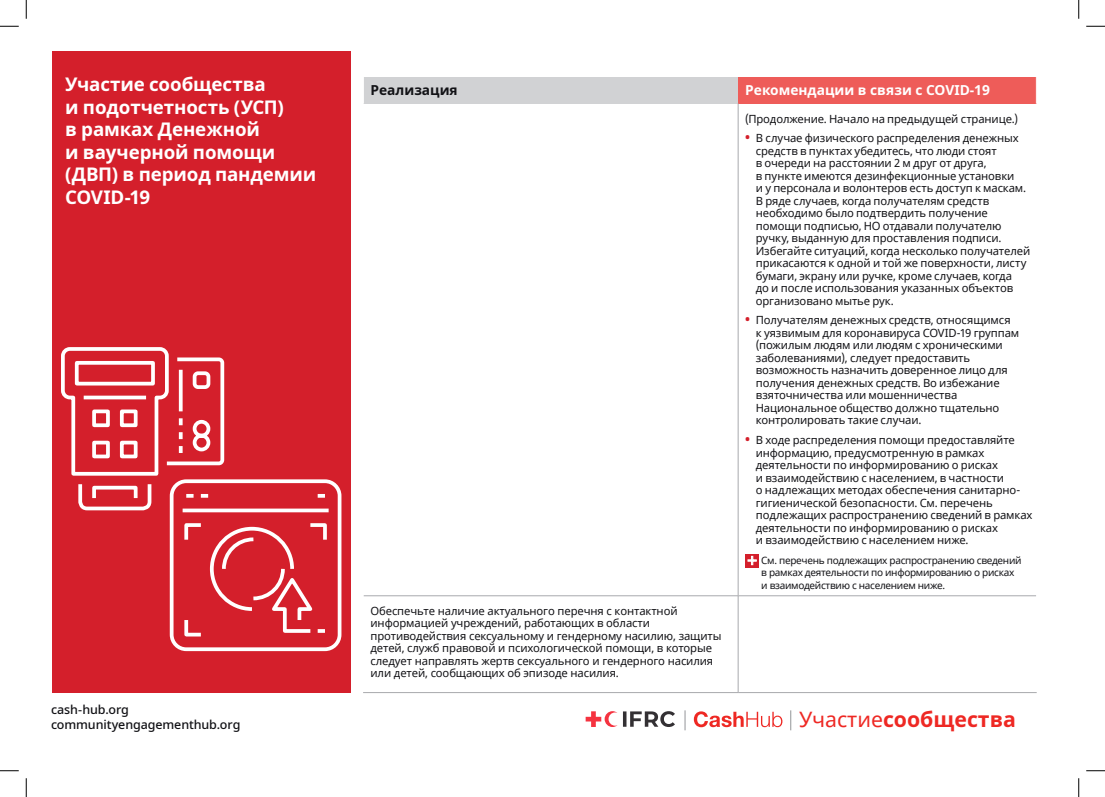
<style>
.page{position:relative;width:1105px;height:797px;background:#fff}
.page>*{position:absolute;margin:0;border:0;box-sizing:border-box;transform-origin:0 0}
.t1{font:700 21.25px "Noto Sans";color:#ee2823}
.t2{font:700 18.75px/22.5px "Noto Sans";letter-spacing:-.01em;color:#fff}
.t3{font:700 13.75px "Noto Sans";color:#fff}
.t4{font:700 13.75px "Noto Sans";color:#121216}
.t5{font:500 12.5px/15.4px "Noto Sans";letter-spacing:-.01em;color:#121216}
.Body_copy_-_Shadow_b{font:11.25px/12.5px "Noto Sans";letter-spacing:-.01em;color:#121216}
.red_bullets_copy{font:11.25px "Noto Sans";letter-spacing:-.01em;color:#121216}
.red_bullets_copy-2{font:10px/12.5px "Noto Sans";letter-spacing:-.03em;color:#121216}
.s1{font-weight:700;font-size:13.12px;color:#d41f2b}
.s2{font-weight:400}
</style>
<div class="page">
<div style="left:52px;top:52px;width:298px;height:640px;background:#d41f2b"></div>
<div style="left:363px;top:77px;width:375px;height:26px;background:#d1d2d4"></div>
<div style="left:738px;top:77px;width:298px;height:26px;background:#ee5c59"></div>
<hr style="left:738px;top:103px;width:1px;height:492px;background:#a8a9ad">
<hr style="left:738px;top:596px;width:1px;height:96px;background:#a8a9ad">
<hr style="left:364px;top:595px;width:374px;height:1px;background:#a8a9ad">
<hr style="left:738px;top:595px;width:298px;height:1px;background:#a8a9ad">
<svg style="left:363px;top:77px;width:1px;height:26px"></svg>
<svg style="left:1036px;top:77px;width:1px;height:26px"></svg>
<hr style="left:363px;top:692px;width:375px;height:1px;background:#a8a9ad">
<hr style="left:738px;top:692px;width:299px;height:1px;background:#a8a9ad">
<svg style="left:745px;top:554px;width:14px;height:13px"></svg>
<svg style="left:748px;top:556px;width:8px;height:9px"></svg>
<svg style="left:61px;top:347px;width:281px;height:305px"></svg>
<svg style="left:586px;top:711px;width:89px;height:16px"></svg>
<svg style="left:694px;top:711px;width:88px;height:16px"></svg>
<svg style="left:790px;top:710px;width:1px;height:20px"></svg>
<svg style="left:685px;top:710px;width:1px;height:20px"></svg>
<svg style="left:0;top:25px;width:19px;height:2px"></svg>
<svg style="left:1086px;top:25px;width:19px;height:2px"></svg>
<svg style="left:0;top:770px;width:19px;height:1px"></svg>
<svg style="left:1086px;top:770px;width:19px;height:1px"></svg>
<svg style="left:25px;top:0;width:2px;height:19px"></svg>
<svg style="left:25px;top:778px;width:2px;height:19px"></svg>
<svg style="left:1078px;top:0;width:1px;height:19px"></svg>
<svg style="left:1078px;top:778px;width:1px;height:19px"></svg>
<p class="t2" style="left:65px;top:74px;width:253px">Участие сообщества<br>и подотчетность (УСП)<br>в рамках Денежной<br>и ваучерной помощи (ДВП) в период пандемии<br>COVID-19</p>
<p class="t4" style="left:370px;top:80px;width:89px">Реализация</p>
<p class="t3" style="left:745px;top:80px;width:246px">Рекомендации в связи с COVID-19</p>
<p class="red_bullets_copy" style="left:745px;top:111px;width:274px">(Продолжение. Начало на предыдущей странице.)</p>
<p class="Body_copy_-_Shadow_b" style="left:756px;top:132px;width:276px;text-indent:-11px"><span class="s1">•</span> В случае физического распределения денежных средств в пунктах убедитесь, что люди стоят<br>в очереди на расстоянии 2 м друг от друга,<br>в пункте имеются дезинфекционные установки<br>и у персонала и волонтеров есть доступ к маскам.<br>В ряде случаев, когда получателям средств необходимо было подтвердить получение помощи подписью, НО отдавали получателю ручку, выданную для проставления подписи.<br>Избегайте ситуаций, когда несколько получателей прикасаются к одной и той же поверхности, листу бумаги, экрану или ручке, кроме случаев, когда<br>до и после использования указанных объектов организовано мытье рук.</p>
<p class="Body_copy_-_Shadow_b" style="left:756px;top:314px;width:265px;text-indent:-11px"><span class="s1">•</span> Получателям денежных средств, относящимся к уязвимым для коронавируса COVID-19 группам (пожилым людям или людям с хроническими заболеваниями), следует предоставить возможность назначить доверенное лицо для получения денежных средств. Во избежание взяточничества или мошенничества Национальное общество должно тщательно контролировать такие случаи.</p>
<p class="Body_copy_-_Shadow_b" style="left:756px;top:434px;width:278px;text-indent:-11px"><span class="s1">•</span> В ходе распределения помощи предоставляйте информацию, предусмотренную в рамках деятельности по информированию о рисках<br>и взаимодействию с населением, в частности<br>о надлежащих методах обеспечения санитарно&shy;гигиенической безопасности. См. перечень подлежащих распространению сведений в рамках деятельности по информированию о рисках<br>и взаимодействию с населением ниже.</p>
<p class="red_bullets_copy-2" style="left:761px;top:554px;width:262px">См. перечень подлежащих распространению сведений в рамках деятельности по информированию о рисках и взаимодействию с населением ниже.</p>
<p class="Body_copy_-_Shadow_b" style="left:370px;top:605px;width:352px">Обеспечьте наличие актуального перечня с контактной информацией учреждений, работающих в области противодействия сексуальному и гендерному насилию, защиты детей, служб правовой и психологической помощи, в которые следует направлять жертв сексуального и гендерного насилия или детей, сообщающих об эпизоде насилия.</p>
<p class="t5" style="left:51px;top:702px;width:191px">cash-hub.org communityengagementhub.org</p>
<h1 class="t1" style="left:799px;top:704px;width:218px"><span class="s2">Участие</span>сообщества</h1>
</div>
